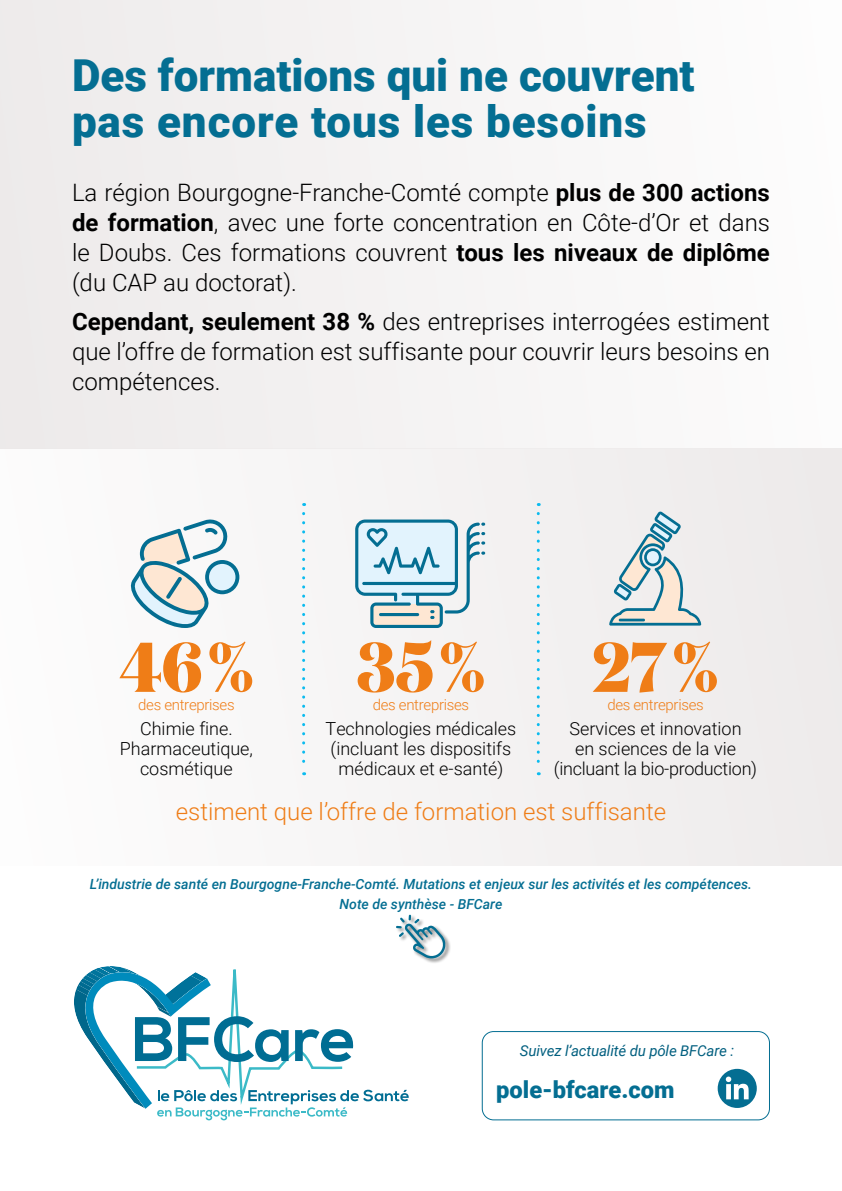
<style>
.page{position:relative;width:842px;height:1191px;background:#fff}
.page>*{position:absolute;margin:0;border:0;box-sizing:border-box;transform-origin:0 0}
.t1{font:800 70px "Domaine Disp Nar";color:#ef7d17}
.t2{font:900 44px/46px "Roboto";color:#046e92}
.t3{font:300 24px/30px "Roboto";color:#000;text-align:justify}
.t4{font:300 24px "Roboto";color:#ef7d17}
.t5{font:900 23.6px "Roboto";color:#046e92}
.t6{font:300 18px/20px "Roboto";color:#000;text-align:center}
.t7{font:300 15px "Roboto";letter-spacing:-.02em;color:#ef7d17}
.t8{font:italic 15px "Roboto";letter-spacing:-.01em;color:#036080}
.t9{font:italic 500 14px/20px "Roboto";color:#046e92;text-align:center}
.s1{font-weight:700}
</style>
<div class="page">
<div style="left:0;top:0;width:842px;height:448px;background:#f5f3f3"></div>
<div style="left:0;top:448px;width:842px;height:418px;background:#f5f3f3"></div>
<svg style="left:718px;top:1068px;width:39px;height:40px"></svg>
<svg style="left:302px;top:513px;width:3px;height:262px"></svg>
<svg style="left:537px;top:513px;width:3px;height:262px"></svg>
<div style="left:482px;top:1031px;width:288px;height:89px;border:1px solid #046e92;border-radius:11px"></div>
<div style="left:395px;top:914px;width:56px;height:49px;background:#000;opacity:.5"></div>
<svg style="left:74px;top:914px;width:371px;height:206px"></svg>
<svg style="left:355px;top:519px;width:130px;height:109px"></svg>
<svg style="left:130px;top:519px;width:109px;height:109px"></svg>
<svg style="left:609px;top:511px;width:92px;height:114px"></svg>
<hr style="left:619px;top:618px;width:26px;height:3px;background:#046e92">
<h2 class="t2" style="left:72px;top:51px;width:624px">Des formations qui ne couvrent pas encore tous les besoins</h2>
<p class="t3" style="left:72px;top:176px;width:699px">La région Bourgogne-Franche-Comté compte <span class="s1">plus de 300 actions de formation</span>, avec une forte concentration en Côte-d’Or et dans le Doubs. Ces formations couvrent <span class="s1">tous les niveaux de diplôme </span>(du CAP au doctorat).</p>
<p class="t3" style="left:72px;top:305px;width:699px"><span class="s1">Cependant, seulement 38 %</span> des entreprises interrogées estiment que l’offre de formation est suffisante pour couvrir leurs besoins en compétences.</p>
<h1 class="t1" style="left:119px;top:622px;width:136px">46 %</h1>
<p class="t7" style="left:138px;top:694px;width:98px">des entreprises</p>
<h1 class="t1" style="left:357px;top:622px;width:130px">35 %</h1>
<p class="t7" style="left:373px;top:694px;width:98px">des entreprises</p>
<h1 class="t1" style="left:593px;top:622px;width:127px">27 %</h1>
<p class="t7" style="left:607px;top:694px;width:98px">des entreprises</p>
<p class="t6" style="left:120px;top:717px;width:135px">Chimie fine.<br>Pharmaceutique, cosmétique</p>
<p class="t6" style="left:326px;top:717px;width:192px">Technologies médicales (incluant les dispositifs médicaux et e-santé)</p>
<p class="t6" style="left:554px;top:717px;width:205px">Services et innovation<br>en sciences de la vie (incluant la bio-production)</p>
<p class="t4" style="left:176px;top:795px;width:492px">estiment que l’offre de formation est suffisante</p>
<p class="t9" style="left:90px;top:873px;width:664px">L’industrie de santé en Bourgogne-Franche-Comté. Mutations et enjeux sur les activités et les compétences.<br>Note de synthèse - BFCare</p>
<p class="t8" style="left:520px;top:1040px;width:216px">Suivez l’actualité du pôle BFCare :</p>
<p class="t5" style="left:496px;top:1073px;width:180px">pole-bfcare.com</p>
</div>
